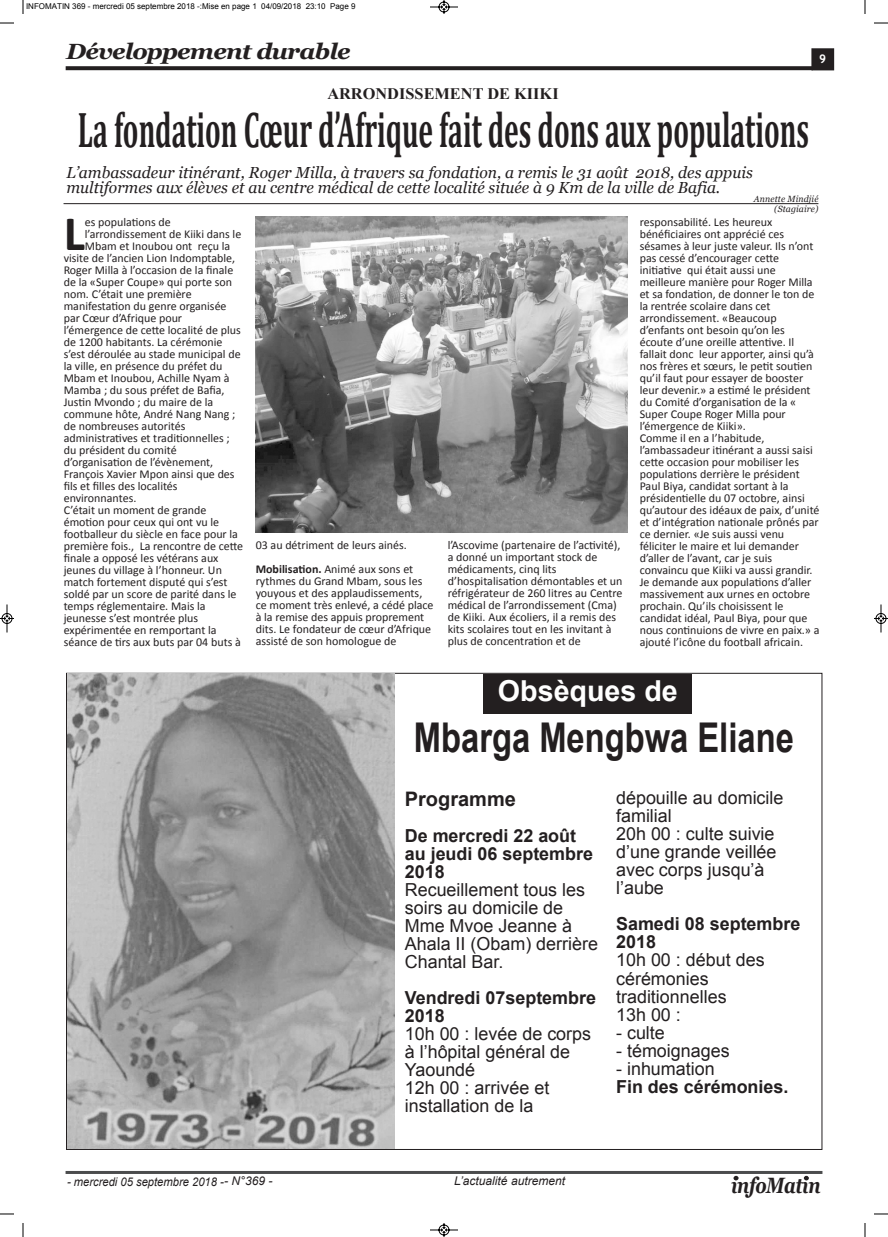
<style>
.page{position:relative;width:888px;height:1237px;background:#fff}
.page>*{position:absolute;margin:0;border:0;box-sizing:border-box;transform-origin:0 0}
.t1{font:700 50.3px "Cambria";color:#231f20;scale:.55 1}
.t2{font:700 50px "Calibri";color:#231f20}
.t3{font:700 41px "Arial";color:#231f20;scale:.8 1}
.t4{font:700 28.9px "Arial";color:#fff}
.t5{font:italic 700 22.1px "Georgia";letter-spacing:-.025em;color:#231f20;scale:.8 1}
.t6{font:italic 700 22px "Georgia";letter-spacing:-.035em;color:#231f20;scale:1.1 1}
.t7{font:700 20px "Arial";color:#231f20}
.t8{font:17.9px/18px "Arial";color:#231f20}
.t9{font:700 17.9px/18px "Arial";color:#231f20}
.t10{font:italic 16px/15px "Georgia";color:#231f20}
.t11{font:700 16px "Times New Roman";color:#231f20}
.t12{font:12px/12px "Calibri";color:#231f20}
.t13{font:italic 12px "Arial";color:#231f20;scale:.93 1}
.t14{font:italic 12px "Arial";color:#231f20}
.t15{font:700 12px "Trebuchet MS";color:#fff}
.t16{font:italic 9px/10px "Georgia";letter-spacing:.015em;color:#231f20;text-align:right}
.t17{font:8px "Arial";color:#000}
.s1{font-weight:700}
</style>
<div class="page">
<svg style="left:66px;top:66px;width:746px;height:4px;background:#2e2a2b"></svg>
<svg style="left:734px;top:1175px;width:4px;height:5px"></svg>
<svg style="left:804px;top:1175px;width:5px;height:5px"></svg>
<div style="left:812px;top:49px;width:21px;height:21px;background:#231f20"></div>
<div style="left:812px;top:49px;width:22px;height:21px;border:1px solid #231f20"></div>
<hr style="left:66px;top:1171px;width:756px;height:3px;background:#4b4c4d">
<div style="left:484px;top:674px;width:208px;height:39px;background:#231f20"></div>
<img style="left:67px;top:674px;width:328px;height:475px">
<img style="left:256px;top:216px;width:371px;height:316px">
<hr style="left:64px;top:203px;width:754px;height:1px;background:#231f20">
<svg style="left:23px;top:0;width:1px;height:14px"></svg>
<svg style="left:0;top:23px;width:14px;height:1px"></svg>
<svg style="left:865px;top:0;width:1px;height:14px"></svg>
<svg style="left:874px;top:23px;width:14px;height:1px"></svg>
<svg style="left:23px;top:1223px;width:1px;height:14px"></svg>
<svg style="left:0;top:1213px;width:14px;height:1px"></svg>
<svg style="left:865px;top:1223px;width:1px;height:14px"></svg>
<svg style="left:874px;top:1213px;width:14px;height:1px"></svg>
<svg style="left:430px;top:0;width:28px;height:14px"></svg>
<svg style="left:430px;top:1223px;width:28px;height:14px"></svg>
<svg style="left:0;top:604px;width:14px;height:29px"></svg>
<svg style="left:874px;top:604px;width:14px;height:29px"></svg>
<p class="t17" style="left:26px;top:2px;width:331px">INFOMATIN 369 - mercredi 05 septembre 2018 -:Mise en page 1 04/09/2018 23:10 Page 9</p>
<h3 class="t6" style="left:66px;top:39px;width:260px">Développement durable</h3>
<p class="t15" style="left:819px;top:51px;width:9px">9</p>
<h3 class="t11" style="left:327px;top:85px;width:233px">ARRONDISSEMENT DE KIIKI</h3>
<h1 class="t1" style="left:78px;top:99px;width:1330px">La fondation Cœur d’Afrique fait des dons aux populations</h1>
<h3 class="t10" style="left:66px;top:164px;width:688px">L’ambassadeur itinérant, Roger Milla, à travers sa fondation, a remis le 31 août 2018, des appuis multiformes aux élèves et au centre médical de cette localité située à 9 Km de la ville de Bafia.</h3>
<p class="t16" style="left:754px;top:193px;width:66px">Annette Mindjié (Stagiaire)</p>
<h2 class="t2" style="left:64px;top:213px;width:23px">L</h2>
<p class="t12" style="left:85px;top:217px;width:88px">es populations de</p>
<p class="t12" style="left:85px;top:229px;width:158px">l’arrondissement de Kiiki dans le</p>
<p class="t12" style="left:85px;top:241px;width:147px">Mbam et Inoubou ont reçu la</p>
<p class="t12" style="left:64px;top:253px;width:173px">visite de l’ancien Lion Indomptable,</p>
<p class="t12" style="left:64px;top:265px;width:171px">Roger Milla à l’occasion de la finale</p>
<p class="t12" style="left:64px;top:277px;width:170px">de la «Super Coupe» qui porte son</p>
<p class="t12" style="left:64px;top:289px;width:129px">nom. C’était une première</p>
<p class="t12" style="left:64px;top:301px;width:164px">manifestation du genre organisée</p>
<p class="t12" style="left:64px;top:313px;width:120px">par Cœur d’Afrique pour</p>
<p class="t12" style="left:64px;top:325px;width:179px">l’émergence de cette localité de plus</p>
<p class="t12" style="left:64px;top:337px;width:160px">de 1200 habitants. La cérémonie</p>
<p class="t12" style="left:64px;top:349px;width:178px">s’est déroulée au stade municipal de</p>
<p class="t12" style="left:64px;top:361px;width:160px">la ville, en présence du préfet du</p>
<p class="t12" style="left:64px;top:373px;width:167px">Mbam et Inoubou, Achille Nyam à</p>
<p class="t12" style="left:64px;top:385px;width:162px">Mamba ; du sous préfet de Bafia,</p>
<p class="t12" style="left:64px;top:397px;width:151px">Justin Mvondo ; du maire de la</p>
<p class="t12" style="left:64px;top:409px;width:173px">commune hôte, André Nang Nang ;</p>
<p class="t12" style="left:64px;top:421px;width:123px">de nombreuses autorités</p>
<p class="t12" style="left:64px;top:433px;width:168px">administratives et traditionnelles ;</p>
<p class="t12" style="left:64px;top:445px;width:115px">du président du comité</p>
<p class="t12" style="left:64px;top:457px;width:151px">d’organisation de l’évènement,</p>
<p class="t12" style="left:64px;top:469px;width:172px">François Xavier Mpon ainsi que des</p>
<p class="t12" style="left:64px;top:481px;width:115px">fils et filles des localités</p>
<p class="t12" style="left:64px;top:493px;width:74px">environnantes.</p>
<p class="t12" style="left:64px;top:505px;width:144px">C’était un moment de grande</p>
<p class="t12" style="left:64px;top:517px;width:157px">émotion pour ceux qui ont vu le</p>
<p class="t12" style="left:64px;top:529px;width:176px">footballeur du siècle en face pour la</p>
<p class="t12" style="left:64px;top:541px;width:181px">première fois., La rencontre de cette</p>
<p class="t12" style="left:64px;top:553px;width:156px">finale a opposé les vétérans aux</p>
<p class="t12" style="left:64px;top:565px;width:160px">jeunes du village à l’honneur. Un</p>
<p class="t12" style="left:64px;top:577px;width:165px">match fortement disputé qui s’est</p>
<p class="t12" style="left:64px;top:589px;width:174px">soldé par un score de parité dans le</p>
<p class="t12" style="left:64px;top:601px;width:144px">temps réglementaire. Mais la</p>
<p class="t12" style="left:64px;top:613px;width:136px">jeunesse s’est montrée plus</p>
<p class="t12" style="left:64px;top:625px;width:154px">expérimentée en remportant la</p>
<p class="t12" style="left:64px;top:637px;width:179px">séance de tirs aux buts par 04 buts à</p>
<p class="t12" style="left:256px;top:534px;width:159px;line-height:24px">03 au détriment de leurs ainés.<br><span class="s1">Mobilisation.</span> Animé aux sons et</p>
<p class="t12" style="left:256px;top:576px;width:179px">rythmes du Grand Mbam, sous les youyous et des applaudissements, ce moment très enlevé, a cédé place à la remise des appuis proprement dits. Le fondateur de cœur d’Afrique assisté de son homologue de</p>
<p class="t12" style="left:448px;top:540px;width:176px">l’Ascovime (partenaire de l’activité), a donné un important stock de médicaments, cinq lits d’hospitalisation démontables et un réfrigérateur de 260 litres au Centre médical de l’arrondissement (Cma) de Kiiki. Aux écoliers, il a remis des kits scolaires tout en les invitant à plus de concentration et de</p>
<p class="t12" style="left:640px;top:217px;width:181px">responsabilité. Les heureux bénéficiaires ont apprécié ces sésames à leur juste valeur. Ils n’ont pas cessé d’encourager cette initiative qui était aussi une meilleure manière pour Roger Milla et sa fondation, de donner le ton de la rentrée scolaire dans cet arrondissement. «Beaucoup d’enfants ont besoin qu’on les écoute d’une oreille attentive. Il fallait donc leur apporter, ainsi qu’à nos frères et sœurs, le petit soutien qu’il faut pour essayer de booster leur devenir.» a estimé le président du Comité d’organisation de la « Super Coupe Roger Milla pour l’émergence de Kiiki».<br>Comme il en a l’habitude, l’ambassadeur itinérant a aussi saisi cette occasion pour mobiliser les populations derrière le président Paul Biya, candidat sortant à la présidentielle du 07 octobre, ainsi qu’autour des idéaux de paix, d’unité et d’intégration nationale prônés par ce dernier. «Je suis aussi venu féliciter le maire et lui demander d’aller de l’avant, car je suis convaincu que Kiiki va aussi grandir.<br>Je demande aux populations d’aller massivement aux urnes en octobre prochain. Qu’ils choisissent le candidat idéal, Paul Biya, pour que nous continuions de vivre en paix.» a ajouté l’icône du football africain.</p>
<h3 class="t4" style="left:498px;top:675px;width:181px">Obsèques de</h3>
<h3 class="t3" style="left:414px;top:714px;width:476px">Mbarga Mengbwa Eliane</h3>
<h3 class="t7" style="left:405px;top:788px;width:113px">Programme</h3>
<h3 class="t9" style="left:405px;top:826px;width:190px">De mercredi 22 août au jeudi 06 septembre<br>2018</h3>
<h3 class="t8" style="left:405px;top:880px;width:195px">Recueillement tous les soirs au domicile de<br>Mme Mvoe Jeanne à<br>Ahala II (Obam) derrière<br>Chantal Bar.</h3>
<h3 class="t9" style="left:405px;top:988px;width:193px">Vendredi 07septembre<br>2018</h3>
<h3 class="t8" style="left:405px;top:1024px;width:188px">10h 00 : levée de corps à l’hôpital général de<br>Yaoundé<br>12h 00 : arrivée et installation de la</h3>
<h3 class="t8" style="left:616px;top:789px;width:169px">dépouille au domicile familial<br>20h 00 : culte suivie d’une grande veillée avec corps jusqu’à l’aube</h3>
<h3 class="t9" style="left:616px;top:915px;width:186px">Samedi 08 septembre<br>2018</h3>
<h3 class="t8" style="left:616px;top:951px;width:150px">10h 00 : début des cérémonies traditionnelles<br>13h 00 :</h3>
<h3 class="t8" style="left:616px;top:1023px;width:50px">- culte</h3>
<h3 class="t8" style="left:616px;top:1041px;width:115px">- témoignages</h3>
<h3 class="t8" style="left:616px;top:1059px;width:100px">- inhumation</h3>
<h3 class="t9" style="left:616px;top:1077px;width:174px">Fin des cérémonies.</h3>
<p class="t13" style="left:67px;top:1174px;width:222px">- mercredi 05 septembre 2018 -- N°369 -</p>
<p class="t14" style="left:454px;top:1174px;width:112px">L’actualité autrement</p>
<h3 class="t5" style="left:731px;top:1172px;width:113px">infoMatin</h3>
</div>
